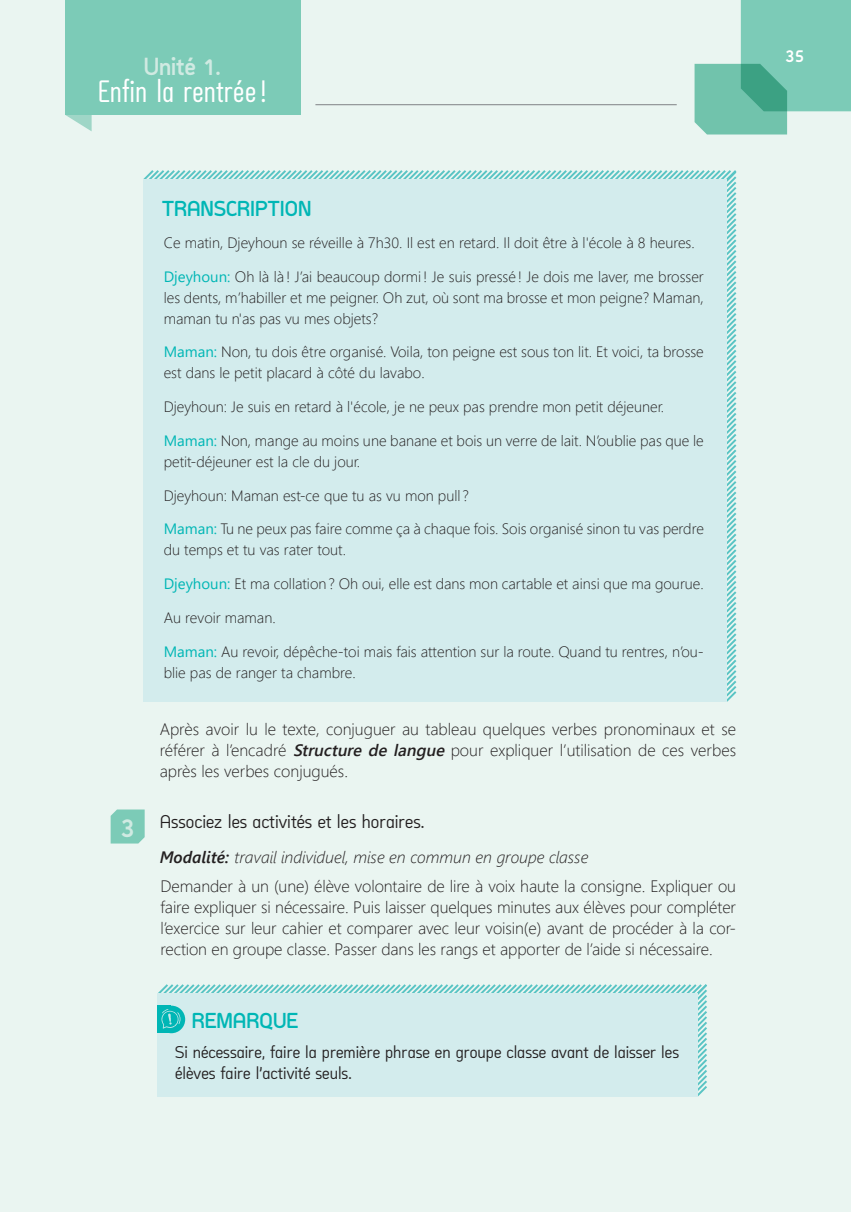
<style>
.page{position:relative;width:851px;height:1212px;background:#fff}
.page>*{position:absolute;margin:0;border:0;box-sizing:border-box;transform-origin:0 0}
.t1{font:condensed 30px "Arch";color:#fff}
.t2{font:700 27px "Arch";color:#d0eae2}
.t3{font:700 24px "Arch";color:#d0eae2}
.t4{font:700 21px "Arch";color:#00b6b5}
.t5{font:18px "Arch";color:#231f20}
.t6{font:700 18px "Arch";color:#fff}
.t7{font:300 16.5px/21px "Segoe UI";color:#231f20;text-align:justify}
.t8{font:16.5px/21px "Arch";color:#231f20}
.t9{font:italic 300 16.5px "Segoe UI";color:#231f20}
.t10{font:300 15px/21px "Segoe UI";color:#231f20}
.s1{font-weight:400;color:#00b6b5}
.s2{font-weight:600;font-style:italic}
.s3{font-weight:600}
</style>
<div class="page">
<div style="left:0;top:0;width:850px;height:1212px;background:#eaf5f1"></div>
<svg style="left:694px;top:0;width:156px;height:134px"></svg>
<hr style="left:315px;top:104px;width:361px;height:1px;background:#808285">
<svg style="left:111px;top:809px;width:34px;height:34px"></svg>
<svg style="left:66px;top:115px;width:26px;height:16px"></svg>
<div style="left:65px;top:0;width:235px;height:115px;background:#7ccbb7"></div>
<svg style="left:143px;top:170px;width:594px;height:532px"></svg>
<div style="left:143px;top:179px;width:584px;height:523px;background:#d3eced"></div>
<svg style="left:157px;top:984px;width:550px;height:113px;background:#cceaea"></svg>
<h3 class="t3" style="left:144px;top:51px;width:78px">Unité 1.</h3>
<h1 class="t1" style="left:98px;top:73px;width:170px">Enfin la rentrée!</h1>
<h3 class="t4" style="left:162px;top:195px;width:151px">TRANSCRIPTION</h3>
<p class="t10" style="left:164px;top:231px;width:532px">Ce matin, Djeyhoun se réveille à 7h30. Il est en retard. Il doit être à l'école à 8 heures.</p>
<p class="t10" style="left:164px;top:264px;width:541px;text-align:justify"><span class="s1">Djeyhoun:</span> Oh là là ! J’ai beaucoup dormi! Je suis pressé! Je dois me laver, me brosser les dents, m’habiller et me peigner. Oh zut, où sont ma brosse et mon peigne? Maman, maman tu n'as pas vu mes objets?</p>
<p class="t10" style="left:164px;top:340px;width:541px"><span class="s1">Maman:</span> Non, tu dois être organisé. Voila, ton peigne est sous ton lit. Et voici, ta brosse est dans le petit placard à côté du lavabo.</p>
<p class="t10" style="left:164px;top:395px;width:502px">Djeyhoun: Je suis en retard à l'école, je ne peux pas prendre mon petit déjeuner.</p>
<p class="t10" style="left:164px;top:429px;width:541px"><span class="s1">Maman:</span> Non, mange au moins une banane et bois un verre de lait. N’oublie pas que le petit-déjeuner est la cle du jour.</p>
<p class="t10" style="left:164px;top:483px;width:306px">Djeyhoun: Maman est-ce que tu as vu mon pull ?</p>
<p class="t10" style="left:164px;top:517px;width:541px"><span class="s1">Maman:</span> Tu ne peux pas faire comme ça à chaque fois. Sois organisé sinon tu vas perdre du temps et tu vas rater tout.</p>
<p class="t10" style="left:164px;top:572px;width:541px"><span class="s1">Djeyhoun:</span> Et ma collation? Oh oui, elle est dans mon cartable et ainsi que ma gourue.</p>
<p class="t10" style="left:164px;top:606px;width:113px">Au revoir maman.</p>
<p class="t10" style="left:164px;top:639px;width:541px"><span class="s1">Maman:</span> Au revoir, dépêche-toi mais fais attention sur la route. Quand tu rentres, n’ou&shy;blie pas de ranger ta chambre.</p>
<h2 class="t2" style="left:120px;top:810px;width:16px">3</h2>
<p class="t7" style="left:160px;top:717px;width:577px">Après avoir lu le texte, conjuguer au tableau quelques verbes pronominaux et se référer à l’encadré <span class="s2">Structure de langue</span> pour expliquer l’utilisation de ces verbes après les verbes conjugués.</p>
<p class="t5" style="left:160px;top:810px;width:266px">Associez les activités et les horaires.</p>
<p class="t9" style="left:160px;top:842px;width:430px"><span class="s3">Modalité:</span> travail individuel, mise en commun en groupe classe</p>
<p class="t7" style="left:160px;top:874px;width:577px">Demander à un (une) élève volontaire de lire à voix haute la consigne. Expliquer ou faire expliquer si nécessaire. Puis laisser quelques minutes aux élèves pour compléter l’exercice sur leur cahier et comparer avec leur voisin(e) avant de procéder à la cor&shy;rection en groupe classe. Passer dans les rangs et apporter de l’aide si nécessaire.</p>
<h3 class="t4" style="left:192px;top:1007px;width:108px">REMARQUE</h3>
<p class="t8" style="left:175px;top:1041px;width:505px">Si nécessaire, faire la première phrase en groupe classe avant de laisser les élèves faire l’activité seuls.</p>
<p class="t6" style="left:785px;top:45px;width:20px">35</p>
</div>
